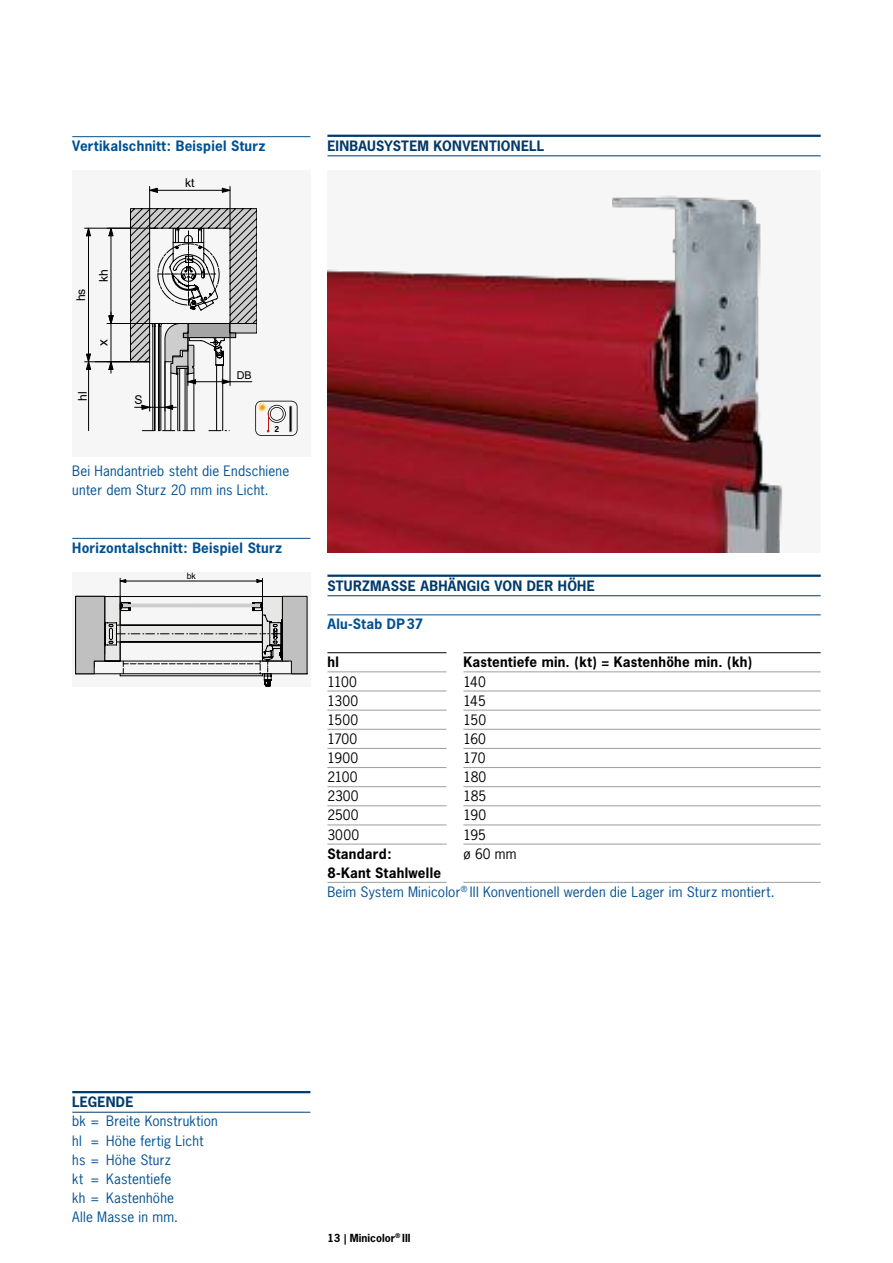
<style>
.page{position:relative;width:893px;height:1263px;background:#fff}
.page>*{position:absolute;margin:0;border:0;box-sizing:border-box;transform-origin:0 0}
.t1{font:13.5px/19.2px "News Gothic";letter-spacing:.015em;color:#005092}
.t2{font:700 13.5px "News Gothic";letter-spacing:.02em;color:#005092}
.t3{font:13.5px/19.2px "News Gothic";letter-spacing:.005em;color:#000}
.t4{font:700 13.5px "News Gothic";letter-spacing:.02em;color:#003a6b}
.t5{font:700 13.5px "News Gothic";letter-spacing:.02em;color:#000}
.t6{font:13.5px "Arial";color:#000}
.t7{font:12.15px "Arial";color:#000}
.t8{font:10.8px "Arial";color:#000}
.t9{font:700 10.5px "News Gothic";color:#000}
.t10{font:8.7px "Arial";color:#000}
.t11{font:700 7.65px "News Gothic";color:#010203}
.s1{font-weight:700;color:#000}
</style>
<div class="page">
<div style="left:72px;top:170px;width:238px;height:287px;background:#f6f6f6"></div>
<div style="left:72px;top:572px;width:238px;height:114px;background:#f6f6f6"></div>
<svg style="left:75px;top:578px;width:232px;height:108px"></svg>
<img style="left:327px;top:195px;width:456px;height:358px">
<svg style="left:84px;top:186px;width:214px;height:250px"></svg>
<hr style="left:327px;top:652px;width:119px;height:1px;background:#000">
<hr style="left:327px;top:672px;width:119px;height:1px;background:#9d9d9c">
<hr style="left:463px;top:672px;width:358px;height:1px;background:#9d9d9c">
<hr style="left:327px;top:691px;width:119px;height:1px;background:#9d9d9c">
<hr style="left:463px;top:691px;width:358px;height:1px;background:#9d9d9c">
<hr style="left:327px;top:710px;width:119px;height:1px;background:#9d9d9c">
<hr style="left:463px;top:710px;width:358px;height:1px;background:#9d9d9c">
<hr style="left:327px;top:729px;width:119px;height:1px;background:#9d9d9c">
<hr style="left:463px;top:729px;width:358px;height:1px;background:#9d9d9c">
<hr style="left:327px;top:748px;width:119px;height:1px;background:#9d9d9c">
<hr style="left:463px;top:748px;width:358px;height:1px;background:#9d9d9c">
<hr style="left:327px;top:767px;width:119px;height:1px;background:#9d9d9c">
<hr style="left:463px;top:767px;width:358px;height:1px;background:#9d9d9c">
<hr style="left:327px;top:786px;width:119px;height:1px;background:#9d9d9c">
<hr style="left:463px;top:786px;width:358px;height:1px;background:#9d9d9c">
<hr style="left:327px;top:805px;width:119px;height:1px;background:#9d9d9c">
<hr style="left:463px;top:805px;width:358px;height:1px;background:#9d9d9c">
<hr style="left:327px;top:825px;width:119px;height:1px;background:#9d9d9c">
<hr style="left:463px;top:825px;width:358px;height:1px;background:#9d9d9c">
<hr style="left:327px;top:844px;width:119px;height:1px;background:#9d9d9c">
<hr style="left:463px;top:844px;width:358px;height:1px;background:#9d9d9c">
<hr style="left:327px;top:882px;width:119px;height:1px;background:#9d9d9c">
<hr style="left:463px;top:882px;width:358px;height:1px;background:#9d9d9c">
<hr style="left:463px;top:652px;width:358px;height:1px;background:#000">
<hr style="left:72px;top:136px;width:238px;height:1px;background:#005092">
<hr style="left:327px;top:135px;width:494px;height:2px;background:#003a6b">
<hr style="left:327px;top:156px;width:494px;height:1px;background:#003a6b">
<hr style="left:72px;top:1091px;width:238px;height:2px;background:#003a6b">
<hr style="left:72px;top:1112px;width:238px;height:1px;background:#003a6b">
<hr style="left:72px;top:538px;width:238px;height:1px;background:#005092">
<hr style="left:327px;top:575px;width:494px;height:2px;background:#003a6b">
<hr style="left:327px;top:595px;width:494px;height:1px;background:#003a6b">
<hr style="left:327px;top:615px;width:494px;height:1px;background:#005092">
<p class="t2" style="left:72px;top:137px;width:195px">Vertikalschnitt: Beispiel Sturz</p>
<p class="t4" style="left:327px;top:137px;width:218px">EINBAUSYSTEM KONVENTIONELL</p>
<p class="t7" style="left:73px;top:301px;width:14px;rotate:-90deg">hs</p>
<p class="t7" style="left:95px;top:282px;width:14px;rotate:-90deg">kh</p>
<p class="t6" style="left:94px;top:346px;width:8px;rotate:-90deg">x</p>
<p class="t7" style="left:74px;top:401px;width:11px;rotate:-90deg">hl</p>
<p class="t7" style="left:135px;top:392px;width:10px">S</p>
<p class="t7" style="left:185px;top:175px;width:11px">kt</p>
<p class="t8" style="left:237px;top:368px;width:17px">DB</p>
<p class="t11" style="left:274px;top:424px;width:6px">2</p>
<p class="t1" style="left:72px;top:461px;width:219px">Bei Handantrieb steht die Endschiene unter dem Sturz 20 mm ins Licht.</p>
<p class="t2" style="left:72px;top:539px;width:211px">Horizontalschnitt: Beispiel Sturz</p>
<p class="t10" style="left:187px;top:570px;width:11px">bk</p>
<p class="t4" style="left:327px;top:577px;width:269px">STURZMASSE ABHÄNGIG VON DER HÖHE</p>
<p class="t2" style="left:327px;top:615px;width:97px">Alu-Stab DP37</p>
<p class="t5" style="left:327px;top:653px;width:13px">hl</p>
<p class="t5" style="left:463px;top:653px;width:290px">Kastentiefe min. (kt) = Kastenhöhe min. (kh)</p>
<p class="t3" style="left:327px;top:672px;width:31px">1100</p>
<p class="t3" style="left:463px;top:672px;width:24px">140</p>
<p class="t3" style="left:327px;top:691px;width:32px">1300</p>
<p class="t3" style="left:463px;top:691px;width:24px">145</p>
<p class="t3" style="left:327px;top:710px;width:32px">1500</p>
<p class="t3" style="left:463px;top:710px;width:24px">150</p>
<p class="t3" style="left:327px;top:729px;width:31px">1700</p>
<p class="t3" style="left:463px;top:729px;width:24px">160</p>
<p class="t3" style="left:327px;top:748px;width:32px">1900</p>
<p class="t3" style="left:463px;top:748px;width:23px">170</p>
<p class="t3" style="left:327px;top:767px;width:32px">2100</p>
<p class="t3" style="left:463px;top:767px;width:24px">180</p>
<p class="t3" style="left:327px;top:786px;width:33px">2300</p>
<p class="t3" style="left:463px;top:786px;width:24px">185</p>
<p class="t3" style="left:327px;top:806px;width:33px">2500</p>
<p class="t3" style="left:463px;top:806px;width:24px">190</p>
<p class="t3" style="left:327px;top:825px;width:33px">3000</p>
<p class="t3" style="left:463px;top:825px;width:55px">195<br>ø 60 mm</p>
<p class="t1" style="left:327px;top:844px;width:449px"><span class="s1">Standard:<br>8-Kant Stahlwelle<br></span>Beim System Minicolor<sup>®</sup> III Konventionell werden die Lager im Sturz montiert.</p>
<p class="t4" style="left:72px;top:1093px;width:63px">LEGENDE</p>
<p class="t1" style="left:72px;top:1112px;width:147px">bk = Breite Konstruktion hl = Höhe fertig Licht hs = Höhe Sturz<br>kt = Kastentiefe<br>kh = Kastenhöhe<br>Alle Masse in mm.</p>
<p class="t9" style="left:327px;top:1231px;width:85px">13 | Minicolor<sup>®</sup> III</p>
</div>
